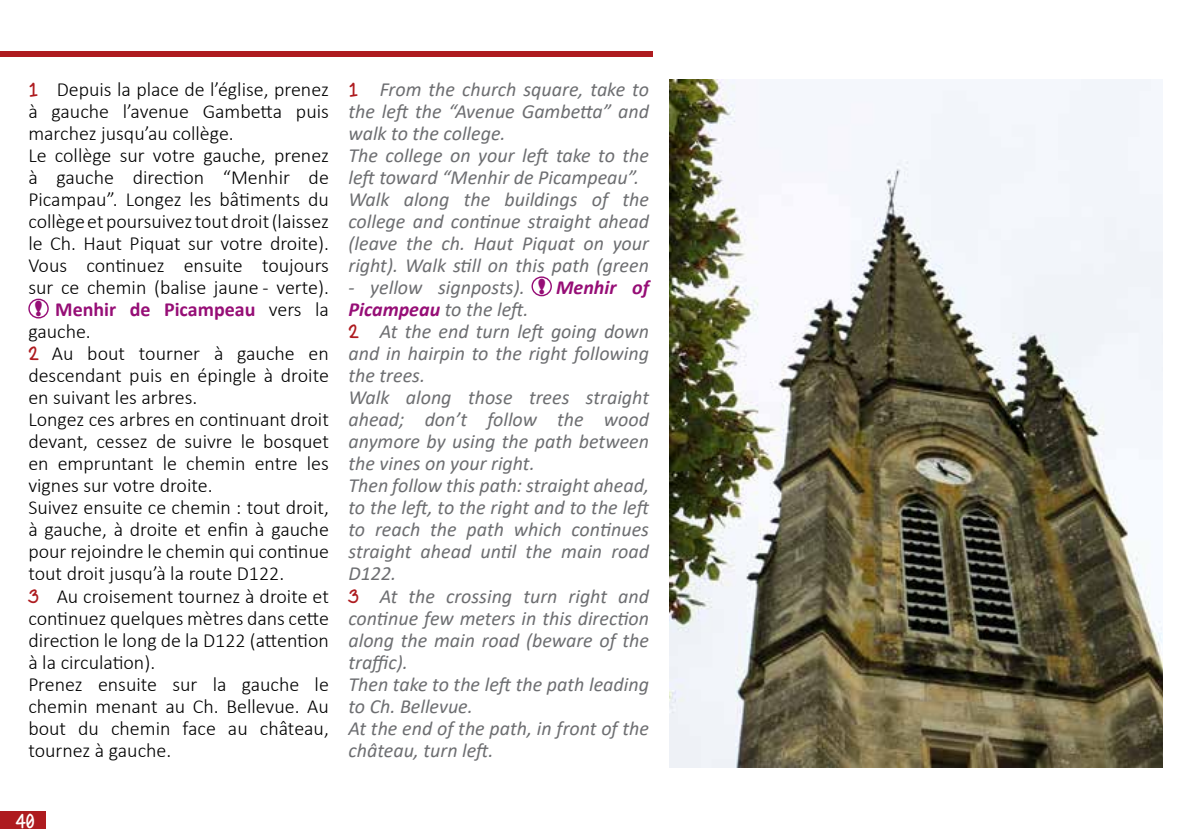
<style>
.page{position:relative;width:1191px;height:840px;background:#fff}
.page>*{position:absolute;margin:0;border:0;box-sizing:border-box;transform-origin:0 0}
.t1{font:300 20px "Calibri";color:#000}
.t2{font:italic 20px/22px "Calibri";color:#6d6e71}
.t3{font:700 20px "Calibri";color:#960e76}
.t4{font:italic 700 20px "Calibri";color:#960e76}
.t5{font:700 20px "Swagger";color:#fff}
.t6{font:800 20px "Gill Sans";color:#960e76}
.s1{font-family:"Swagger";font-weight:700;color:#ae1b1f}
.s2{font-weight:300;color:#000}
.s3{font-family:"Swagger";font-weight:700;font-style:normal;color:#ae1b1f}
.s4{font-weight:700;color:#960e76}
</style>
<div class="page">
<div style="left:0;top:51px;width:652px;height:6px;background:#ae1b1f"></div>
<div style="left:0;top:811px;width:45px;height:17px;background:#ae1b1f"></div>
<div style="left:28px;top:298px;width:21px;height:20px;border:1px solid #960e76;border-radius:50%"></div>
<div style="left:531px;top:276px;width:21px;height:20px;border:1px solid #960e76;border-radius:50%"></div>
<img style="left:669px;top:80px;width:493px;height:687px">
<p class="t1" style="left:28px;top:77px;width:302px"><span class="s1">1</span> Depuis la place de l’église, prenez</p>
<p class="t1" style="left:28px;top:99px;width:302px">à gauche l’avenue Gambetta puis</p>
<p class="t1" style="left:28px;top:121px;width:207px">marchez jusqu’au collège.</p>
<p class="t1" style="left:28px;top:143px;width:302px">Le collège sur votre gauche, prenez</p>
<p class="t1" style="left:28px;top:165px;width:302px">à gauche direction “Menhir de</p>
<p class="t1" style="left:28px;top:187px;width:302px">Picampau”. Longez les bâtiments du</p>
<p class="t1" style="left:28px;top:209px;width:302px">collège et poursuivez tout droit (laissez</p>
<p class="t1" style="left:28px;top:231px;width:302px">le Ch. Haut Piquat sur votre droite).</p>
<p class="t1" style="left:28px;top:253px;width:302px">Vous continuez ensuite toujours</p>
<p class="t1" style="left:28px;top:275px;width:302px">sur ce chemin (balise jaune - verte).</p>
<p class="t3" style="left:55px;top:295px;width:275px">Menhir de Picampeau <span class="s2">vers la</span></p>
<p class="t1" style="left:28px;top:319px;width:64px">gauche.</p>
<p class="t1" style="left:28px;top:341px;width:302px"><span class="s1">2</span> Au bout tourner à gauche en</p>
<p class="t1" style="left:28px;top:363px;width:302px">descendant puis en épingle à droite</p>
<p class="t1" style="left:28px;top:385px;width:170px">en suivant les arbres.</p>
<p class="t1" style="left:28px;top:407px;width:302px">Longez ces arbres en continuant droit</p>
<p class="t1" style="left:28px;top:429px;width:302px">devant, cessez de suivre le bosquet</p>
<p class="t1" style="left:28px;top:451px;width:302px">en empruntant le chemin entre les</p>
<p class="t1" style="left:28px;top:473px;width:186px">vignes sur votre droite.</p>
<p class="t1" style="left:28px;top:495px;width:302px">Suivez ensuite ce chemin : tout droit,</p>
<p class="t1" style="left:28px;top:517px;width:302px">à gauche, à droite et enfin à gauche</p>
<p class="t1" style="left:28px;top:539px;width:302px">pour rejoindre le chemin qui continue</p>
<p class="t1" style="left:28px;top:561px;width:257px">tout droit jusqu’à la route D122.</p>
<p class="t1" style="left:28px;top:583px;width:302px"><span class="s1">3</span> Au croisement tournez à droite et</p>
<p class="t1" style="left:28px;top:605px;width:302px">continuez quelques mètres dans cette</p>
<p class="t1" style="left:28px;top:627px;width:302px">direction le long de la D122 (attention</p>
<p class="t1" style="left:28px;top:649px;width:128px">à la circulation).</p>
<p class="t1" style="left:28px;top:671px;width:302px">Prenez ensuite sur la gauche le</p>
<p class="t1" style="left:28px;top:693px;width:302px">chemin menant au Ch. Bellevue. Au</p>
<p class="t1" style="left:28px;top:715px;width:302px">bout du chemin face au château,</p>
<p class="t1" style="left:28px;top:737px;width:144px">tournez à gauche.</p>
<p class="t6" style="left:34px;top:296px;width:10px">!</p>
<p class="t2" style="left:348px;top:77px;width:302px"><span class="s3">1</span> From the church square, take to the left the “Avenue Gambetta” and walk to the college.<br>The college on your left take to the left toward “Menhir de Picampeau”.<br>Walk along the buildings of the college and continue straight ahead (leave the ch. Haut Piquat on your right). Walk still on this path (green</p>
<p class="t2" style="left:348px;top:275px;width:178px">- yellow signposts).</p>
<p class="t4" style="left:556px;top:273px;width:94px">Menhir of</p>
<p class="t2" style="left:348px;top:297px;width:304px"><span class="s4">Picampeau</span> to the left.<br><span class="s3">2</span> At the end turn left going down and in hairpin to the right following the trees.<br>Walk along those trees straight ahead; don’t follow the wood anymore by using the path between the vines on your right.<br>Then follow this path: straight ahead, to the left, to the right and to the left to reach the path which continues straight ahead until the main road<br>D122.<br><span class="s3">3</span> At the crossing turn right and continue few meters in this direction along the main road (beware of the traffic).<br>Then take to the left the path leading to Ch. Bellevue.<br>At the end of the path, in front of the château, turn left.</p>
<p class="t6" style="left:537px;top:274px;width:10px">!</p>
<p class="t5" style="left:15px;top:810px;width:20px">40</p>
</div>
